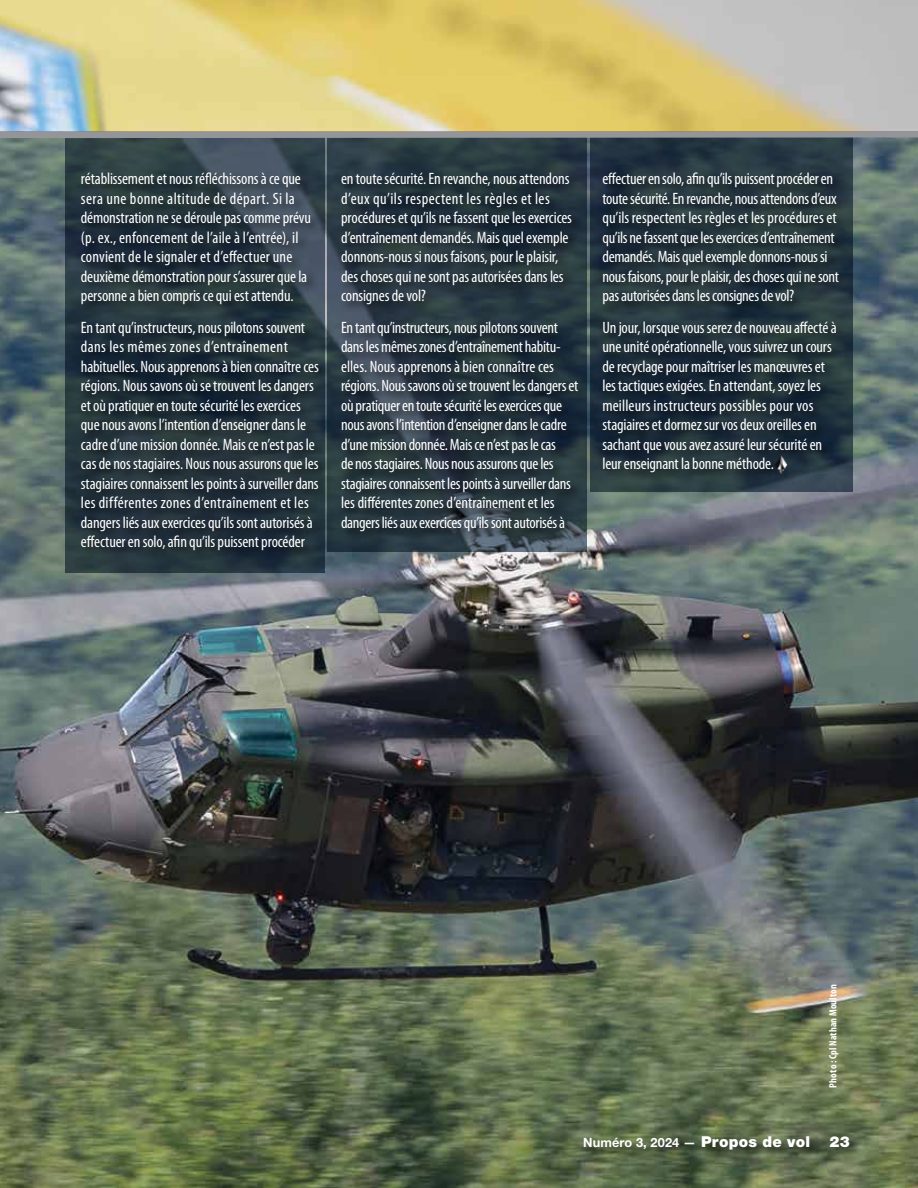
<style>
.page{position:relative;width:918px;height:1188px;background:#fff}
.page>*{position:absolute;margin:0;border:0;box-sizing:border-box;transform-origin:0 0}
.t1{font:condensed 16.5px/19.5px "Myriad Pro";letter-spacing:-.01em;color:#fff}
.t2{font:900 15px "Helvetica Neue LT Std";color:#fff}
.t3{font:700 12.75px "Helvetica Neue LT Std";letter-spacing:.01em;color:#fff}
.t4{font:700 condensed 10.5px "Myriad Pro";letter-spacing:.02em;color:#fff}
.s1{font-weight:900;font-size:15px}
</style>
<div class="page">
<img style="left:0;top:0;width:918px;height:1188px">
<div style="left:339px;top:170px;width:251px;height:373px;background:#000;opacity:.75"></div>
<div style="left:600px;top:170px;width:250px;height:315px;background:#000;opacity:.75"></div>
<div style="left:78px;top:170px;width:253px;height:392px;background:#000;opacity:.75"></div>
<img style="left:774px;top:454px;width:14px;height:21px">
<p class="t1" style="left:81px;top:169px;width:232px">rétablissement et nous réfléchissons à ce que sera une bonne altitude de départ. Si la démonstration ne se déroule pas comme prévu (p. ex., enfoncement de l’aile à l’entrée), il convient de le signaler et d’effectuer une deuxième démonstration pour s’assurer que la personne a bien compris ce qui est attendu.</p>
<p class="t1" style="left:81px;top:317px;width:239px">En tant qu’instructeurs, nous pilotons souvent dans les mêmes zones d’entraînement habituelles. Nous apprenons à bien connaître ces régions. Nous savons où se trouvent les dangers et où pratiquer en toute sécurité les exercices que nous avons l’intention d’enseigner dans le cadre d’une mission donnée. Mais ce n’est pas le cas de nos stagiaires. Nous nous assurons que les stagiaires connaissent les points à surveiller dans les différentes zones d’entraînement et les dangers liés aux exercices qu’ils sont autorisés à effectuer en solo, afin qu’ils puissent procéder</p>
<p class="t1" style="left:341px;top:169px;width:232px">en toute sécurité. En revanche, nous attendons d’eux qu’ils respectent les règles et les procédures et qu’ils ne fassent que les exercices d’entraînement demandés. Mais quel exemple donnons-nous si nous faisons, pour le plaisir, des choses qui ne sont pas autorisées dans les consignes de vol?</p>
<p class="t1" style="left:341px;top:317px;width:239px">En tant qu’instructeurs, nous pilotons souvent dans les mêmes zones d’entraînement habitu&shy;elles. Nous apprenons à bien connaître ces régions. Nous savons où se trouvent les dangers et où pratiquer en toute sécurité les exercices que nous avons l’intention d’enseigner dans le cadre d’une mission donnée. Mais ce n’est pas le cas<br>de nos stagiaires. Nous nous assurons que les stagiaires connaissent les points à surveiller dans les différentes zones d’entraînement et les dangers liés aux exercices qu’ils sont autorisés à</p>
<p class="t1" style="left:602px;top:169px;width:238px">effectuer en solo, afin qu’ils puissent procéder en toute sécurité. En revanche, nous attendons d’eux qu’ils respectent les règles et les procédures et qu’ils ne fassent que les exercices d’entraînement demandés. Mais quel exemple donnons-nous si nous faisons, pour le plaisir, des choses qui ne sont pas autorisées dans les consignes de vol?</p>
<p class="t1" style="left:602px;top:317px;width:236px">Un jour, lorsque vous serez de nouveau affecté à une unité opérationnelle, vous suivrez un cours de recyclage pour maîtriser les manœuvres et les tactiques exigées. En attendant, soyez les meilleurs instructeurs possibles pour vos stagiaires et dormez sur vos deux oreilles en sachant que vous avez assuré leur sécurité en leur enseignant la bonne méthode.</p>
<p class="t4" style="left:826px;top:1088px;width:105px;rotate:-90deg">Photo : Cpl Nathan Moulton</p>
<p class="t3" style="left:583px;top:1134px;width:228px">Numéro 3, 2024 — <span class="s1">Propos de vol</span></p>
<p class="t2" style="left:830px;top:1133px;width:22px">23</p>
</div>
